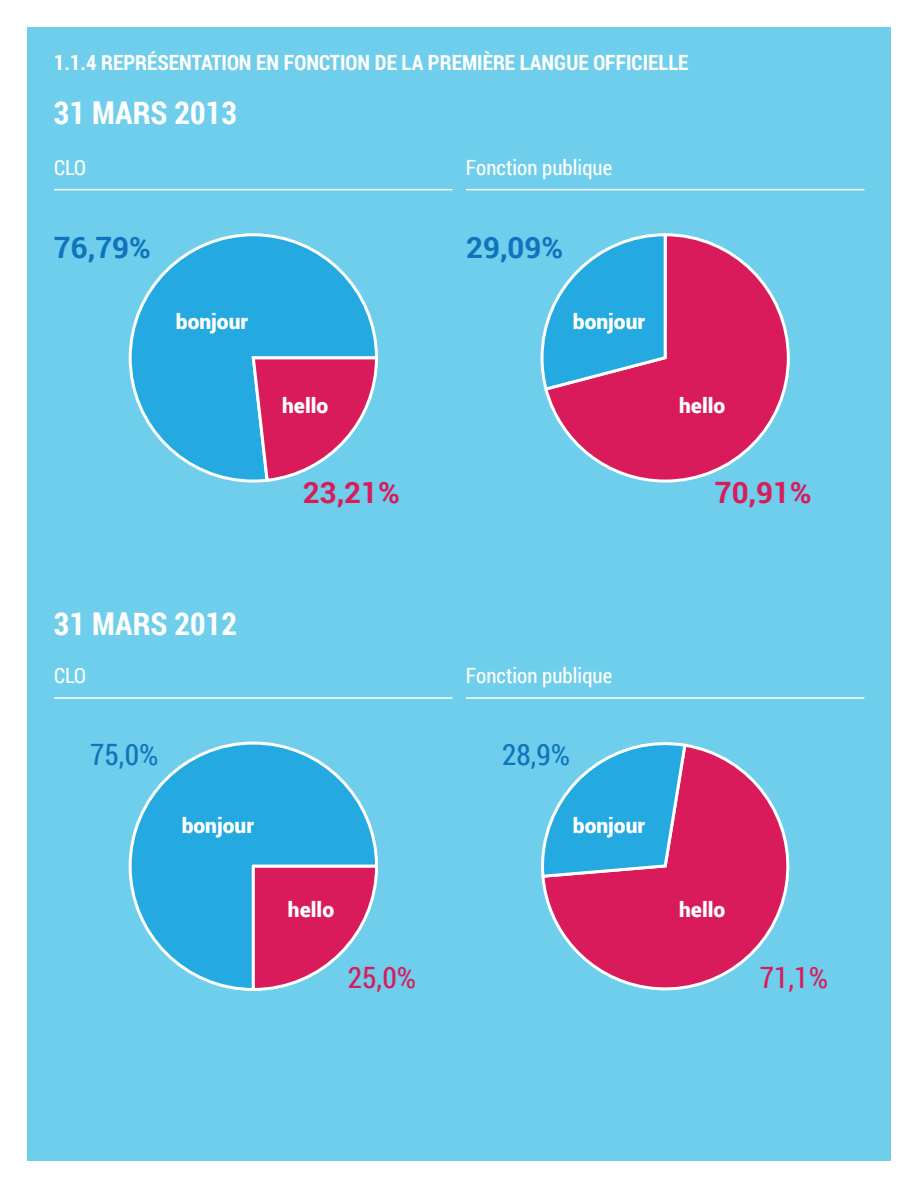
<style>
.page{position:relative;width:918px;height:1188px;background:#fff}
.page>*{position:absolute;margin:0;border:0;box-sizing:border-box;transform-origin:0 0}
.t1{font:700 31.5px "Roboto Condensed";color:#fff}
.t2{font:700 29.4px "Roboto";color:#1074bc}
.t3{font:700 29.4px "Roboto";color:#d91a5b}
.t4{font:29.4px "Roboto Condensed";color:#1074bc}
.t5{font:29.4px "Roboto Condensed";color:#d91a5b}
.t6{font:700 21px "Roboto Condensed";color:#fff}
.t7{font:900 21px "Roboto";color:#fff}
.t8{font:21px "Roboto Condensed";color:#fff}
</style>
<div class="page">
<div style="left:27px;top:27px;width:864px;height:1134px;background:#6eceeb"></div>
<hr style="left:54px;top:189px;width:398px;height:1px;background:#fff">
<hr style="left:466px;top:189px;width:398px;height:1px;background:#fff">
<hr style="left:54px;top:697px;width:398px;height:2px;background:#fff">
<hr style="left:466px;top:697px;width:398px;height:2px;background:#fff">
<svg style="left:128px;top:233px;width:250px;height:250px"></svg>
<svg style="left:250px;top:355px;width:128px;height:128px"></svg>
<svg style="left:545px;top:233px;width:245px;height:250px"></svg>
<svg style="left:540px;top:233px;width:128px;height:160px"></svg>
<svg style="left:128px;top:741px;width:250px;height:250px"></svg>
<svg style="left:250px;top:863px;width:129px;height:128px"></svg>
<svg style="left:541px;top:744px;width:249px;height:247px"></svg>
<svg style="left:541px;top:742px;width:147px;height:137px"></svg>
<p class="t6" style="left:54px;top:48px;width:636px">1.1.4 REPRÉSENTATION EN FONCTION DE LA PREMIÈRE LANGUE OFFICIELLE</p>
<h1 class="t1" style="left:54px;top:91px;width:185px">31 MARS 2013</h1>
<p class="t8" style="left:54px;top:152px;width:34px">CLO</p>
<p class="t8" style="left:466px;top:152px;width:148px">Fonction publique</p>
<h2 class="t2" style="left:54px;top:227px;width:98px">76,79%</h2>
<p class="t7" style="left:176px;top:307px;width:74px">bonjour</p>
<p class="t7" style="left:282px;top:391px;width:48px">hello</p>
<h2 class="t3" style="left:303px;top:472px;width:98px">23,21%</h2>
<h2 class="t2" style="left:466px;top:227px;width:98px">29,09%</h2>
<p class="t7" style="left:573px;top:307px;width:74px">bonjour</p>
<p class="t7" style="left:679px;top:391px;width:48px">hello</p>
<h2 class="t3" style="left:715px;top:472px;width:98px">70,91%</h2>
<h1 class="t1" style="left:54px;top:602px;width:185px">31 MARS 2012</h1>
<p class="t8" style="left:54px;top:661px;width:34px">CLO</p>
<p class="t8" style="left:466px;top:661px;width:148px">Fonction publique</p>
<h2 class="t4" style="left:90px;top:735px;width:70px">75,0%</h2>
<p class="t7" style="left:182px;top:811px;width:74px">bonjour</p>
<p class="t7" style="left:288px;top:895px;width:48px">hello</p>
<h2 class="t5" style="left:348px;top:957px;width:70px">25,0%</h2>
<h2 class="t4" style="left:502px;top:735px;width:70px">28,9%</h2>
<p class="t7" style="left:573px;top:811px;width:74px">bonjour</p>
<p class="t7" style="left:679px;top:895px;width:48px">hello</p>
<h2 class="t5" style="left:760px;top:957px;width:70px">71,1%</h2>
</div>
